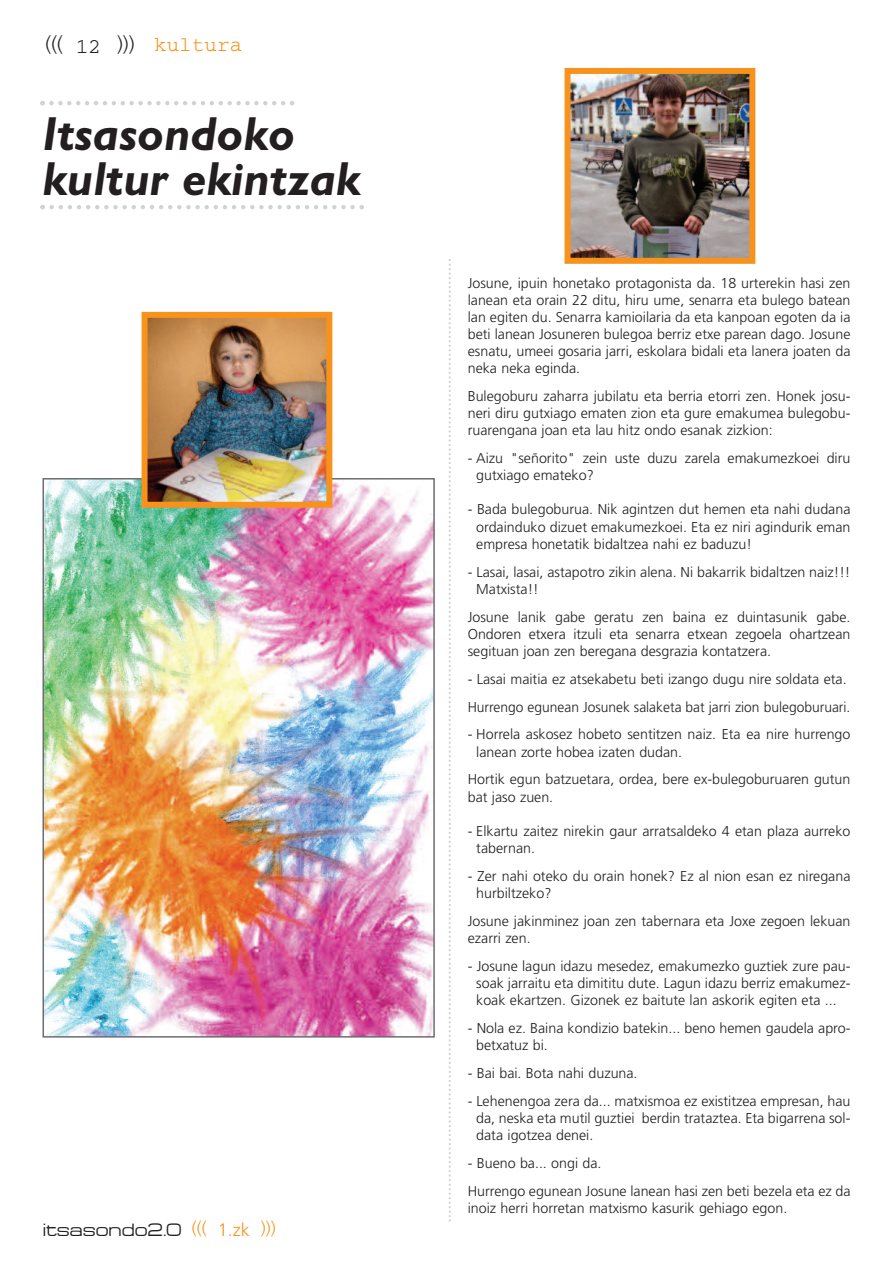
<style>
.page{position:relative;width:893px;height:1263px;background:#fff}
.page>*{position:absolute;margin:0;border:0;box-sizing:border-box;transform-origin:0 0}
.t1{font:italic 700 48px/45px "Gill Sans Std";color:#231f20}
.t2{font:21px "Courier";color:#f7931d}
.t3{font:18px "Micro Extend FLF";color:#231f20}
.t4{font:300 14.25px/17.1px "Frutiger";color:#231f20}
.s1{font-family:"Frutiger";font-weight:300;color:#231f20}
.s2{color:#231f20}
.s3{font-family:"Frutiger";font-weight:300;color:#f7931d}
</style>
<div class="page">
<img style="left:46px;top:481px;width:386px;height:553px">
<div style="left:43px;top:478px;width:392px;height:559px;border:2px solid #6c6d70"></div>
<svg style="left:40px;top:101px;width:254px;height:4px"></svg>
<svg style="left:449px;top:259px;width:2px;height:962px"></svg>
<svg style="left:40px;top:205px;width:324px;height:4px"></svg>
<img style="left:571px;top:75px;width:177px;height:182px">
<div style="left:564px;top:68px;width:191px;height:196px;border:6px solid #f7931d"></div>
<img style="left:149px;top:319px;width:176px;height:182px">
<div style="left:142px;top:312px;width:190px;height:196px;border:6px solid #f7931d"></div>
<h2 class="t2" style="left:46px;top:38px;width:198px"><span class="s1">(((</span> <span class="s2">12</span> <span class="s1">)))</span> kultura</h2>
<h1 class="t1" style="left:43px;top:116px;width:319px">Itsasondoko kultur ekintzak</h1>
<p class="t3" style="left:43px;top:1220px;width:235px">itsasondo2.0 <span class="s3">((( 1.zk )))</span></p>
<p class="t4" style="left:468px;top:275px;width:384px;text-align:justify">Josune, ipuin honetako protagonista da. 18 urterekin hasi zen lanean eta orain 22 ditu, hiru ume, senarra eta bulego batean lan egiten du. Senarra kamioilaria da eta kanpoan egoten da ia beti lanean Josuneren bulegoa berriz etxe parean dago. Josune esnatu, umeei gosaria jarri, eskolara bidali eta lanera joaten da neka neka eginda.</p>
<p class="t4" style="left:468px;top:389px;width:384px;text-align:justify">Bulegoburu zaharra jubilatu eta berria etorri zen. Honek josu&shy;neri diru gutxiago ematen zion eta gure emakumea bulegobu&shy;ruarengana joan eta lau hitz ondo esanak zizkion:</p>
<p class="t4" style="left:476px;top:451px;width:376px;text-indent:-9px">- Aizu "señorito" zein uste duzu zarela emakumezkoei diru gutxiago emateko?</p>
<p class="t4" style="left:476px;top:502px;width:376px;text-align:justify;text-indent:-9px">- Bada bulegoburua. Nik agintzen dut hemen eta nahi dudana ordainduko dizuet emakumezkoei. Eta ez niri agindurik eman empresa honetatik bidaltzea nahi ez baduzu!</p>
<p class="t4" style="left:476px;top:564px;width:376px;text-indent:-9px">- Lasai, lasai, astapotro zikin alena. Ni bakarrik bidaltzen naiz!!!<br>Matxista!!</p>
<p class="t4" style="left:468px;top:609px;width:384px;text-align:justify">Josune lanik gabe geratu zen baina ez duintasunik gabe.<br>Ondoren etxera itzuli eta senarra etxean zegoela ohartzean segituan joan zen beregana desgrazia kontatzera.</p>
<p class="t4" style="left:468px;top:666px;width:384px;line-height:27.9px">- Lasai maitia ez atsekabetu beti izango dugu nire soldata eta.<br>Hurrengo egunean Josunek salaketa bat jarri zion bulegoburuari.</p>
<p class="t4" style="left:476px;top:727px;width:376px;text-indent:-9px">- Horrela askosez hobeto sentitzen naiz. Eta ea nire hurrengo lanean zorte hobea izaten dudan.</p>
<p class="t4" style="left:468px;top:772px;width:384px">Hortik egun batzuetara, ordea, bere ex-bulegoburuaren gutun bat jaso zuen.</p>
<p class="t4" style="left:476px;top:823px;width:376px;text-indent:-9px">- Elkartu zaitez nirekin gaur arratsaldeko 4 etan plaza aurreko tabernan.</p>
<p class="t4" style="left:476px;top:868px;width:376px;text-indent:-9px">- Zer nahi oteko du orain honek? Ez al nion esan ez niregana hurbiltzeko?</p>
<p class="t4" style="left:468px;top:913px;width:384px">Josune jakinminez joan zen tabernara eta Joxe zegoen lekuan ezarri zen.</p>
<p class="t4" style="left:468px;top:958px;width:384px;text-align:center">- Josune lagun idazu mesedez, emakumezko guztiek zure pau&shy;soak jarraitu eta dimititu dute. Lagun idazu berriz emakumez&shy;koak ekartzen. Gizonek ez baitute lan askorik egiten eta ...</p>
<p class="t4" style="left:476px;top:1020px;width:376px;text-indent:-9px">- Nola ez. Baina kondizio batekin... beno hemen gaudela apro&shy;betxatuz bi.</p>
<p class="t4" style="left:468px;top:1065px;width:171px">- Bai bai. Bota nahi duzuna.</p>
<p class="t4" style="left:476px;top:1093px;width:376px;text-align:justify;text-indent:-9px">- Lehenengoa zera da... matxismoa ez existitzea empresan, hau da, neska eta mutil guztiei berdin trataztea. Eta bigarrena sol&shy;data igotzea denei.</p>
<p class="t4" style="left:468px;top:1150px;width:384px;line-height:27.9px">- Bueno ba... ongi da.<br>Hurrengo egunean Josune lanean hasi zen beti bezela eta ez da</p>
<p class="t4" style="left:468px;top:1200px;width:321px">inoiz herri horretan matxismo kasurik gehiago egon.</p>
</div>
